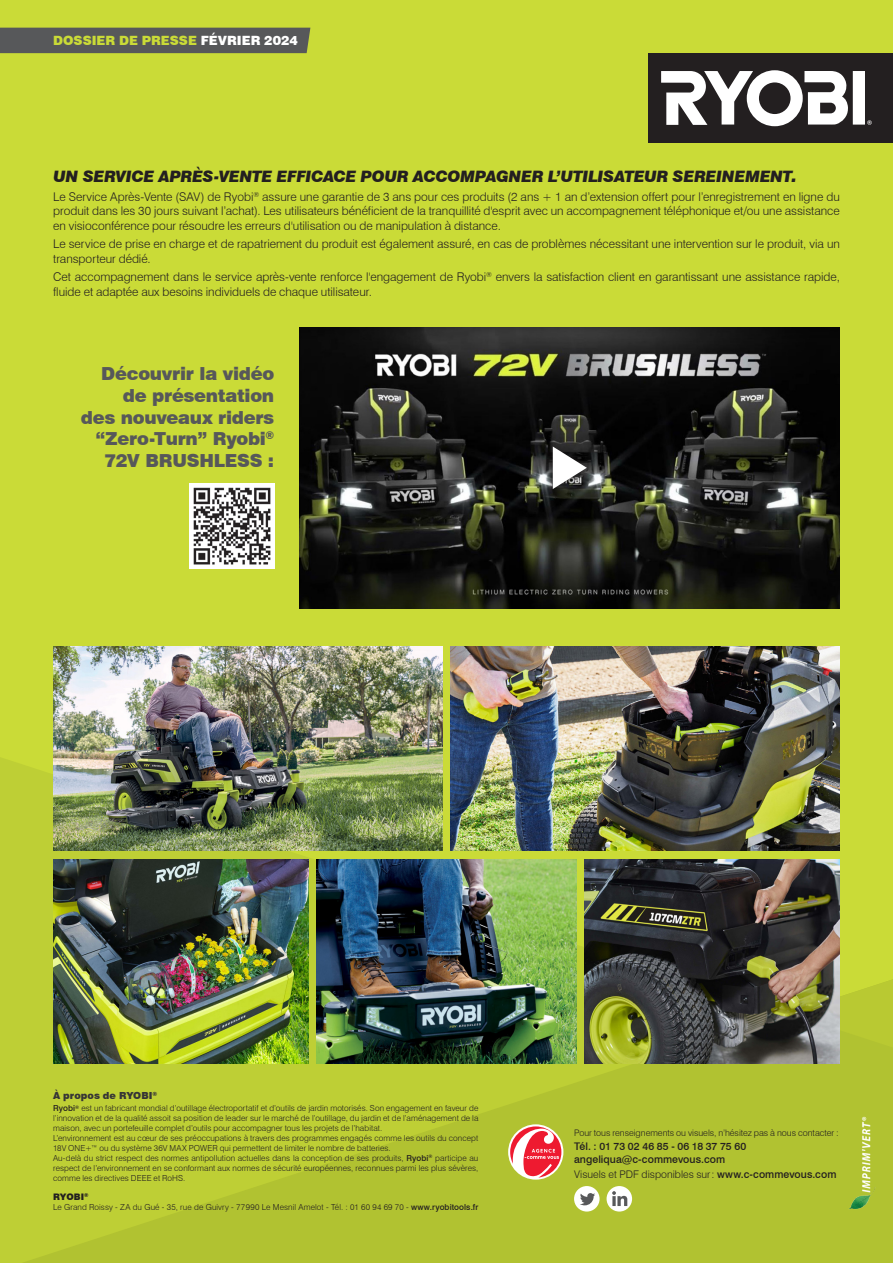
<style>
.page{position:relative;width:893px;height:1263px;background:#cadb37}
.page>*{position:absolute;margin:0;border:0;box-sizing:border-box;transform-origin:0 0}
.t1{font:900 18px "Swiss 721 BT";letter-spacing:-.015em;color:#57585a}
.t2{font:italic 900 15.75px "Swiss 721 BT";letter-spacing:-.015em;color:#231f20}
.t3{font:900 12.75px "Swiss 721 BT";color:#cadb37}
.t4{font:300 12px/14.4px "Swiss 721 BT";color:#231f20}
.t5{font:500 10.5px "Swiss 721 BT";letter-spacing:.005em;color:#231f20}
.t6{font:300 10.5px "Swiss 721 BT";color:#231f20}
.t7{font:900 9.75px "Swiss 721 BT";letter-spacing:.005em;color:#363536}
.t8{font:300 9px "Swiss 721 BT";color:#231f20}
.t9{font:900 9px "Swiss 721 BT";color:#231f20}
.t10{font:300 8.25px/9.9px "Swiss 721 BT";letter-spacing:.01em;color:#231f20;text-align:justify}
.s1{color:#fff}
.s2{font-weight:500}
</style>
<div class="page">
<svg style="left:0;top:757px;width:840px;height:506px;fill:#becf35"></svg>
<svg style="left:21px;top:979px;width:872px;height:284px;fill:#b1c231"></svg>
<svg style="left:840px;top:979px;width:53px;height:68px;background:#baca32"></svg>
<div style="left:648px;top:53px;width:245px;height:89px;background:#231f20"></div>
<svg style="left:661px;top:70px;width:211px;height:56px"></svg>
<div style="left:574px;top:1186px;width:26px;height:25px;background:#fff;border-radius:50%"></div>
<svg style="left:580px;top:1193px;width:15px;height:12px"></svg>
<div style="left:607px;top:1186px;width:25px;height:25px;background:#fff;border-radius:50%"></div>
<svg style="left:612px;top:1191px;width:15px;height:15px"></svg>
<svg style="left:508px;top:1124px;width:55px;height:55px"></svg>
<svg style="left:510px;top:1126px;width:51px;height:51px;background:#ec7d77"></svg>
<img style="left:849px;top:1116px;width:29px;height:98px">
<div style="left:0;top:28px;width:310px;height:25px;background:#57585a"></div>
<img style="left:300px;top:327px;width:540px;height:281px">
<svg style="left:545px;top:440px;width:48px;height:55px"></svg>
<svg style="left:553px;top:446px;width:34px;height:43px"></svg>
<img style="left:189px;top:483px;width:85px;height:85px">
<img style="left:317px;top:859px;width:259px;height:204px">
<img style="left:451px;top:646px;width:389px;height:204px">
<img style="left:53px;top:646px;width:389px;height:204px">
<img style="left:585px;top:859px;width:255px;height:204px">
<img style="left:53px;top:859px;width:255px;height:204px">
<p class="t3" style="left:53px;top:33px;width:246px">DOSSIER DE PRESSE <span class="s1">FÉVRIER 2024</span></p>
<p class="t2" style="left:53px;top:167px;width:745px">UN SERVICE APRÈS-VENTE EFFICACE POUR ACCOMPAGNER L’UTILISATEUR SEREINEMENT.</p>
<p class="t4" style="left:53px;top:189px;width:788px;text-align:justify">Le Service Après-Vente (SAV) de Ryobi<sup>®</sup> assure une garantie de 3 ans pour ces produits (2 ans + 1 an d’extension offert pour l’enregistrement en ligne du produit dans les 30 jours suivant l’achat). Les utilisateurs bénéficient de la tranquillité d'esprit avec un accompagnement téléphonique et/ou une assistance en visioconférence pour résoudre les erreurs d'utilisation ou de manipulation à distance.</p>
<p class="t4" style="left:53px;top:237px;width:788px">Le service de prise en charge et de rapatriement du produit est également assuré, en cas de problèmes nécessitant une intervention sur le produit, via un transporteur dédié.</p>
<p class="t4" style="left:53px;top:270px;width:788px">Cet accompagnement dans le service après-vente renforce l'engagement de Ryobi<sup>®</sup> envers la satisfaction client en garantissant une assistance rapide, fluide et adaptée aux besoins individuels de chaque utilisateur.</p>
<p class="t1" style="left:101px;top:363px;width:174px">Découvrir la vidéo</p>
<p class="t1" style="left:123px;top:385px;width:153px">de présentation</p>
<p class="t1" style="left:81px;top:406px;width:195px">des nouveaux riders</p>
<p class="t1" style="left:95px;top:428px;width:180px">“Zero-Turn” Ryobi<sup>®</sup></p>
<p class="t1" style="left:104px;top:449px;width:171px">72V BRUSHLESS :</p>
<p class="t7" style="left:53px;top:1090px;width:106px">À propos de RYOBI<sup>®</sup></p>
<p class="t10" style="left:53px;top:1103px;width:427px"><span class="s2">Ryobi</span><sup>®</sup> est un fabricant mondial d’outillage électroportatif et d’outils de jardin motorisés. Son engagement en faveur de l’innovation et de la qualité assoit sa position de leader sur le marché de l’outillage, du jardin et de l’aménagement de la maison, avec un portefeuille complet d’outils pour accompagner tous les projets de l’habitat.</p>
<p class="t10" style="left:53px;top:1133px;width:427px">L’environnement est au cœur de ses préoccupations à travers des programmes engagés comme les outils du concept<br>18V ONE+™ ou du système 36V MAX POWER qui permettent de limiter le nombre de batteries.</p>
<p class="t10" style="left:53px;top:1153px;width:427px">Au-delà du strict respect des normes antipollution actuelles dans la conception de ses produits, <span class="s2">Ryobi</span><sup>®</sup> participe au respect de l’environnement en se conformant aux normes de sécurité européennes, reconnues parmi les plus sévères, comme les directives DEEE et RoHS.</p>
<p class="t9" style="left:53px;top:1191px;width:37px">RYOBI<sup>®</sup></p>
<p class="t10" style="left:53px;top:1202px;width:427px">Le Grand Roissy - ZA du Gué - 35, rue de Guivry - 77990 Le Mesnil Amelot - Tél. : 01 60 94 69 70 - <span class="s2">www.ryobitools.fr</span></p>
<p class="t8" style="left:574px;top:1127px;width:266px">Pour tous renseignements ou visuels, n’hésitez pas à nous contacter :</p>
<p class="t5" style="left:574px;top:1140px;width:174px">Tél. : 01 73 02 46 85 - 06 18 37 75 60</p>
<p class="t5" style="left:574px;top:1153px;width:153px">angeliqua@c-commevous.com</p>
<p class="t6" style="left:574px;top:1167px;width:264px">Visuels et PDF disponibles sur: <span class="s2">www.c-commevous.com</span></p>
</div>
